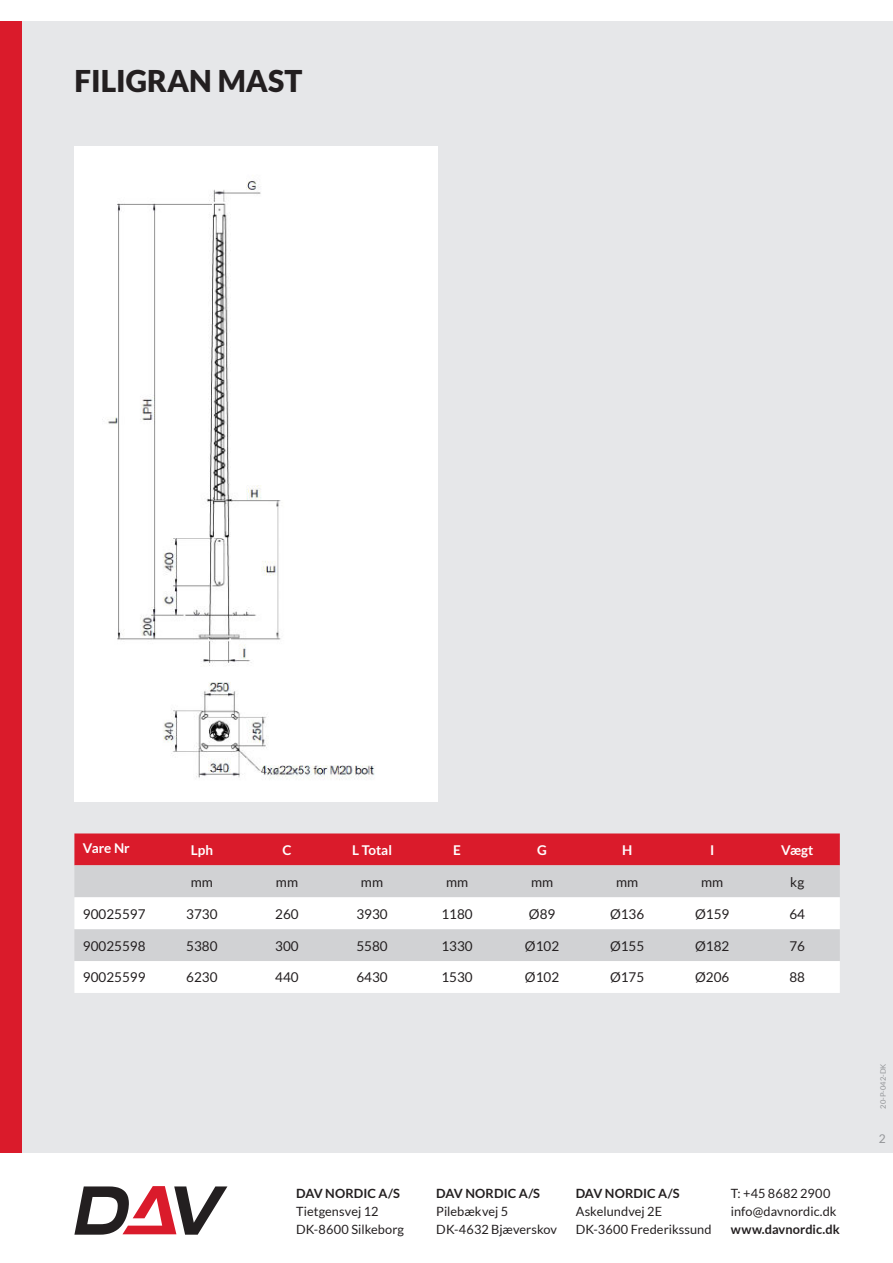
<style>
.page{position:relative;width:893px;height:1263px;background:#fff}
.page>*{position:absolute;margin:0;border:0;box-sizing:border-box;transform-origin:0 0}
.t1{font:900 30px "Lato";color:#231f20}
.t2{font:13.5px "Lato";color:#231f20}
.t3{font:700 13.5px "Lato";color:#fff}
.t4{font:12.75px/18px "Lato";letter-spacing:.005em;color:#231f20}
.t5{font:700 12.75px "Lato";letter-spacing:.005em;color:#231f20}
.t6{font:12px "Lato";color:#939598}
.t7{font:7.5px "Lato";color:#939598}
</style>
<div class="page">
<div style="left:0;top:21px;width:893px;height:1131px;background:#e6e7e9"></div>
<div style="left:0;top:21px;width:21px;height:1131px;background:#da1b2b"></div>
<svg style="left:74px;top:1186px;width:153px;height:49px"></svg>
<div style="left:74px;top:146px;width:364px;height:655px;background:#fff"></div>
<img style="left:108px;top:181px;width:267px;height:599px">
<div style="left:74px;top:833px;width:766px;height:32px;background:#da1b2b"></div>
<div style="left:74px;top:865px;width:766px;height:32px;background:#d1d2d4"></div>
<svg style="left:74px;top:897px;width:766px;height:96px;background:#efeff0"></svg>
<h1 class="t1" style="left:74px;top:64px;width:229px">FILIGRAN MAST</h1>
<p class="t3" style="left:83px;top:843px;width:48px">Vare Nr</p>
<p class="t3" style="left:191px;top:842px;width:24px">Lph</p>
<p class="t3" style="left:282px;top:845px;width:11px">C</p>
<p class="t3" style="left:352px;top:845px;width:41px">L Total</p>
<p class="t3" style="left:453px;top:845px;width:9px">E</p>
<p class="t3" style="left:537px;top:845px;width:11px">G</p>
<p class="t3" style="left:622px;top:845px;width:12px">H</p>
<p class="t3" style="left:710px;top:845px;width:6px">I</p>
<p class="t3" style="left:781px;top:845px;width:34px">Vægt</p>
<p class="t2" style="left:191px;top:876px;width:24px">mm</p>
<p class="t2" style="left:276px;top:876px;width:24px">mm</p>
<p class="t2" style="left:361px;top:876px;width:24px">mm</p>
<p class="t2" style="left:446px;top:876px;width:24px">mm</p>
<p class="t2" style="left:531px;top:876px;width:24px">mm</p>
<p class="t2" style="left:616px;top:876px;width:24px">mm</p>
<p class="t2" style="left:701px;top:876px;width:24px">mm</p>
<p class="t2" style="left:790px;top:876px;width:15px">kg</p>
<p class="t2" style="left:83px;top:908px;width:64px">90025597</p>
<p class="t2" style="left:186px;top:908px;width:33px">3730</p>
<p class="t2" style="left:275px;top:908px;width:25px">260</p>
<p class="t2" style="left:356px;top:908px;width:33px">3930</p>
<p class="t2" style="left:441px;top:908px;width:33px">1180</p>
<p class="t2" style="left:529px;top:908px;width:28px">Ø89</p>
<p class="t2" style="left:610px;top:908px;width:36px">Ø136</p>
<p class="t2" style="left:695px;top:908px;width:36px">Ø159</p>
<p class="t2" style="left:789px;top:908px;width:17px">64</p>
<p class="t2" style="left:83px;top:940px;width:64px">90025598</p>
<p class="t2" style="left:186px;top:940px;width:33px">5380</p>
<p class="t2" style="left:275px;top:940px;width:25px">300</p>
<p class="t2" style="left:356px;top:940px;width:33px">5580</p>
<p class="t2" style="left:441px;top:940px;width:33px">1330</p>
<p class="t2" style="left:525px;top:940px;width:36px">Ø102</p>
<p class="t2" style="left:610px;top:940px;width:36px">Ø155</p>
<p class="t2" style="left:695px;top:940px;width:36px">Ø182</p>
<p class="t2" style="left:789px;top:940px;width:17px">76</p>
<p class="t2" style="left:83px;top:972px;width:64px">90025599</p>
<p class="t2" style="left:186px;top:972px;width:33px">6230</p>
<p class="t2" style="left:275px;top:972px;width:25px">440</p>
<p class="t2" style="left:356px;top:972px;width:33px">6430</p>
<p class="t2" style="left:441px;top:972px;width:33px">1530</p>
<p class="t2" style="left:525px;top:972px;width:36px">Ø102</p>
<p class="t2" style="left:610px;top:972px;width:36px">Ø175</p>
<p class="t2" style="left:695px;top:972px;width:36px">Ø206</p>
<p class="t2" style="left:789px;top:972px;width:17px">88</p>
<p class="t5" style="left:296px;top:1186px;width:105px">DAV NORDIC A/S</p>
<p class="t4" style="left:296px;top:1203px;width:110px">Tietgensvej 12<br>DK-8600 Silkeborg</p>
<p class="t5" style="left:436px;top:1186px;width:105px">DAV NORDIC A/S</p>
<p class="t4" style="left:436px;top:1203px;width:122px">Pilebækvej 5<br>DK-4632 Bjæverskov</p>
<p class="t5" style="left:576px;top:1186px;width:105px">DAV NORDIC A/S</p>
<p class="t4" style="left:576px;top:1203px;width:137px">Askelundvej 2E<br>DK-3600 Frederikssund</p>
<p class="t4" style="left:731px;top:1185px;width:107px">T: +45 8682 2900 info@davnordic.dk</p>
<p class="t5" style="left:731px;top:1222px;width:110px">www.davnordic.dk</p>
<p class="t7" style="left:880px;top:1108px;width:46px;rotate:-90deg">20-P-042-DK</p>
<p class="t6" style="left:879px;top:1134px;width:8px">2</p>
</div>
